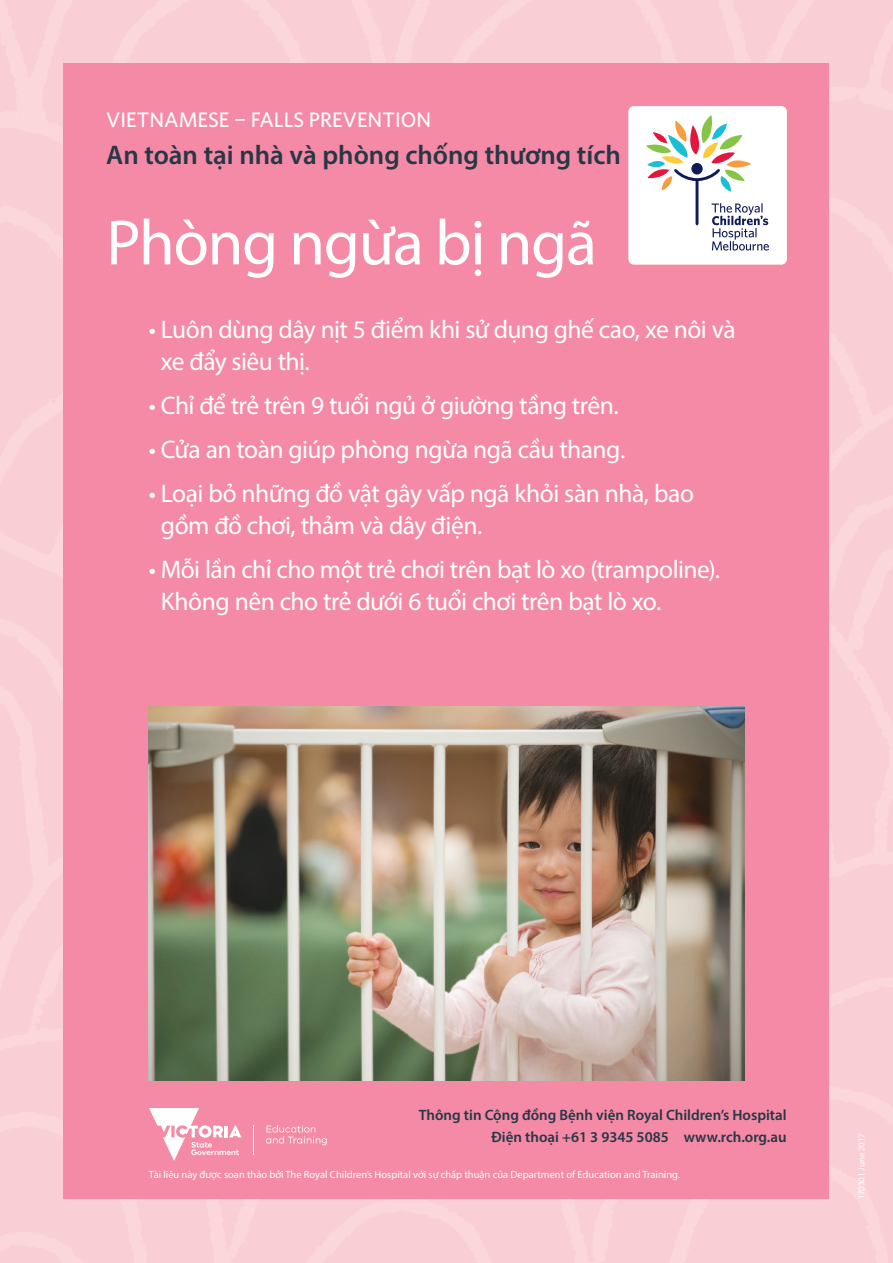
<style>
.page{position:relative;width:893px;height:1263px;background:#fff}
.page>*{position:absolute;margin:0;border:0;box-sizing:border-box;transform-origin:0 0}
.t1{font:64.5px "Myriad Pro";letter-spacing:-.02em;color:#fff}
.t2{font:600 27px "Myriad Pro";color:#263746}
.t3{font:25.5px/31.5px "Myriad Pro";letter-spacing:-.02em;color:#fff}
.t4{font:500 21px "Whitney";color:#fff}
.t5{font:600 15px/22.5px "Myriad Pro";color:#263746;text-align:right}
.t6{font:10.5px "Myriad Pro";color:#fff}
.t7{font:9px "Myriad Pro";letter-spacing:-.005em;color:#fff}
</style>
<div class="page">
<div style="left:64px;top:64px;width:765px;height:1135px;background:#f48aa5"></div>
<svg style="left:149px;top:1108px;width:92px;height:53px"></svg>
<svg style="left:266px;top:1125px;width:61px;height:20px"></svg>
<div style="left:629px;top:106px;width:158px;height:158px;background:#fff;border-radius:5px"></div>
<svg style="left:646px;top:115px;width:123px;height:136px"></svg>
<img style="left:149px;top:707px;width:595px;height:373px">
<p class="t4" style="left:106px;top:106px;width:326px">VIETNAMESE − FALLS PREVENTION</p>
<p class="t2" style="left:106px;top:138px;width:516px">An toàn tại nhà và phòng chống thương tích</p>
<h1 class="t1" style="left:106px;top:203px;width:492px">Phòng ngừa bị ngã</h1>
<p class="t3" style="left:161px;top:313px;width:576px;text-indent:-12px">• Luôn dùng dây nịt 5 điểm khi sử dụng ghế cao, xe nôi và xe đẩy siêu thị.</p>
<p class="t3" style="left:149px;top:389px;width:472px">• Chỉ để trẻ trên 9 tuổi ngủ ở giường tầng trên.</p>
<p class="t3" style="left:149px;top:433px;width:478px">• Cửa an toàn giúp phòng ngừa ngã cầu thang.</p>
<p class="t3" style="left:161px;top:478px;width:535px;text-indent:-12px">• Loại bỏ những đồ vật gây vấp ngã khỏi sàn nhà, bao gồm đồ chơi, thảm và dây điện.</p>
<p class="t3" style="left:161px;top:553px;width:561px;text-indent:-12px">• Mỗi lần chỉ cho một trẻ chơi trên bạt lò xo (trampoline).<br>Không nên cho trẻ dưới 6 tuổi chơi trên bạt lò xo.</p>
<p class="t5" style="left:419px;top:1103px;width:369px">Thông tin Cộng đồng Bệnh viện Royal Children’s Hospital<br>Điện thoại +61 3 9345 5085 www.rch.org.au</p>
<p class="t6" style="left:149px;top:1168px;width:533px">Tài liệu này được soạn thảo bởi The Royal Children’s Hospital với sự chấp thuận của Department of Education and Training.</p>
<p class="t7" style="left:856px;top:1199px;width:67px;rotate:-90deg">170301 June 2017</p>
</div>
